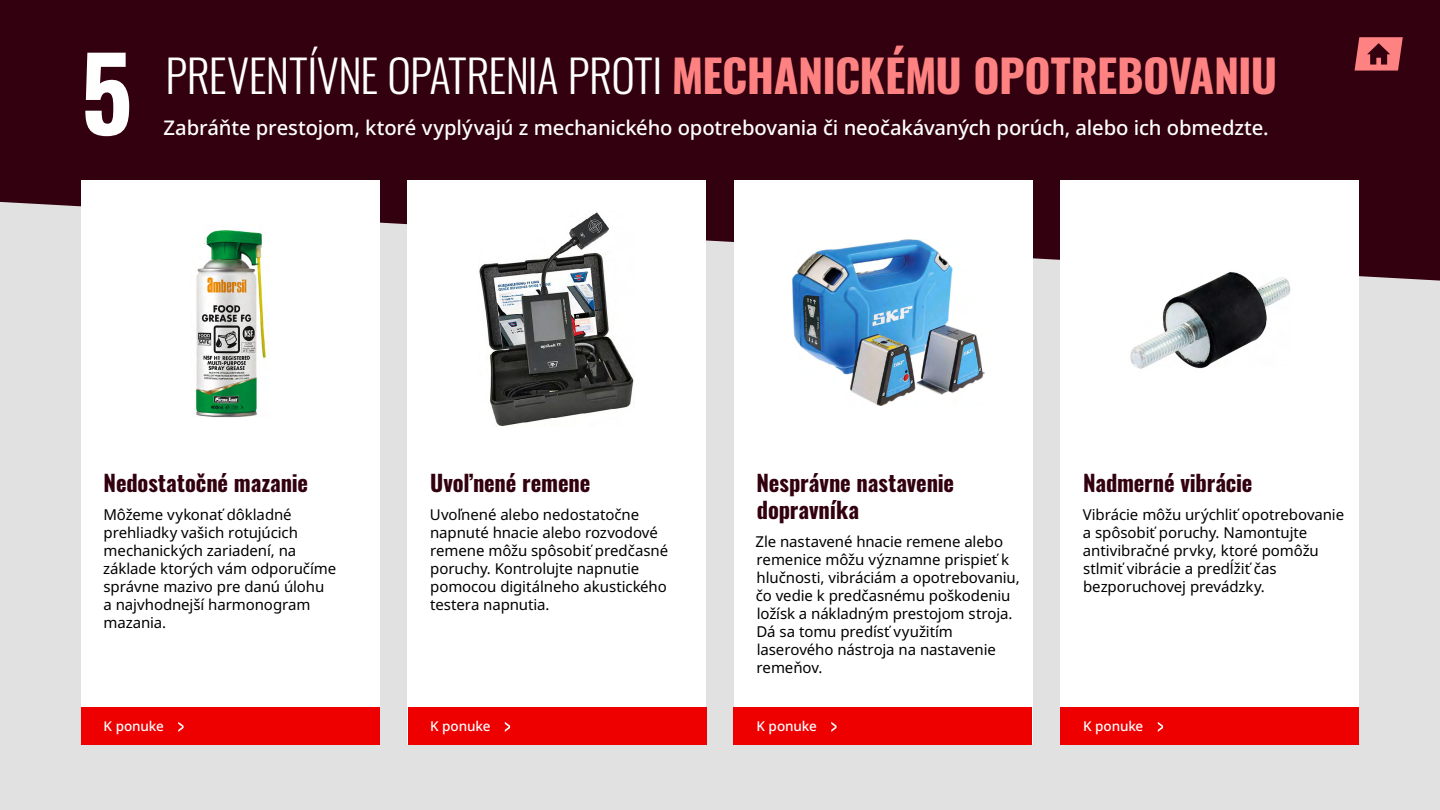
<style>
.page{position:relative;width:1440px;height:810px;background:#e1e1e1}
.page>*{position:absolute;margin:0;border:0;box-sizing:border-box;transform-origin:0 0}
.t1{font:700 101.25px "Oswald";color:#fff}
.t2{font:300 45px "Oswald";letter-spacing:-.015em;color:#fff}
.t3{font:700 22.5px/27px "Oswald";letter-spacing:-.01em;color:#32000f}
.t4{font:500 20.25px "Noto Sans";letter-spacing:-.01em;color:#fff}
.t5{font:15px/18px "Noto Sans";letter-spacing:-.005em;color:#000}
.t6{font:500 13.5px "Noto Sans";letter-spacing:-.01em;color:#fff}
.s1{font-weight:700;color:#ff8282}
</style>
<div class="page">
<div style="left:0;top:0;width:1440px;height:281px;background:#32000f"></div>
<div style="left:81px;top:180px;width:299px;height:565px;background:#fff"></div>
<div style="left:1060px;top:180px;width:299px;height:565px;background:#fff"></div>
<div style="left:734px;top:180px;width:298px;height:565px;background:#fff"></div>
<div style="left:408px;top:180px;width:298px;height:565px;background:#fff"></div>
<div style="left:81px;top:707px;width:299px;height:38px;background:#ef0000"></div>
<div style="left:408px;top:707px;width:298px;height:38px;background:#ef0000"></div>
<div style="left:734px;top:707px;width:298px;height:38px;background:#ef0000"></div>
<div style="left:1060px;top:707px;width:299px;height:38px;background:#ef0000"></div>
<img style="left:792px;top:239px;width:193px;height:167px">
<img style="left:1130px;top:272px;width:161px;height:97px">
<img style="left:479px;top:212px;width:156px;height:214px">
<img style="left:196px;top:229px;width:73px;height:189px">
<svg style="left:178px;top:722px;width:6px;height:10px"></svg>
<svg style="left:505px;top:722px;width:5px;height:10px"></svg>
<svg style="left:831px;top:722px;width:6px;height:10px"></svg>
<svg style="left:1158px;top:722px;width:5px;height:10px"></svg>
<svg style="left:1355px;top:37px;width:48px;height:34px;background:#c55d61"></svg>
<h1 class="t1" style="left:81px;top:41px;width:53px">5</h1>
<h2 class="t2" style="left:165px;top:36px;width:1113px">PREVENTÍVNE OPATRENIA PROTI <span class="s1">MECHANICKÉMU OPOTREBOVANIU</span></h2>
<h3 class="t4" style="left:164px;top:113px;width:1107px">Zabráňte prestojom, ktoré vyplývajú z mechanického opotrebovania či neočakávaných porúch, alebo ich obmedzte.</h3>
<h3 class="t3" style="left:104px;top:471px;width:206px">Nedostatočné mazanie</h3>
<p class="t5" style="left:103px;top:506px;width:235px">Môžeme vykonať dôkladné prehliadky vašich rotujúcich mechanických zariadení, na základe ktorých vám odporučíme správne mazivo pre danú úlohu<br>a najvhodnejší harmonogram mazania.</p>
<h3 class="t3" style="left:430px;top:471px;width:162px">Uvoľnené remene</h3>
<p class="t5" style="left:430px;top:506px;width:240px">Uvoľnené alebo nedostatočne napnuté hnacie alebo rozvodové remene môžu spôsobiť predčasné poruchy. Kontrolujte napnutie pomocou digitálneho akustického testera napnutia.</p>
<h3 class="t3" style="left:757px;top:471px;width:199px">Nesprávne nastavenie dopravníka</h3>
<p class="t5" style="left:756px;top:533px;width:266px">Zle nastavené hnacie remene alebo remenice môžu významne prispieť k hlučnosti, vibráciám a opotrebovaniu, čo vedie k predčasnému poškodeniu ložísk a nákladným prestojom stroja.<br>Dá sa tomu predísť využitím laserového nástroja na nastavenie remeňov.</p>
<h3 class="t3" style="left:1083px;top:471px;width:171px">Nadmerné vibrácie</h3>
<p class="t5" style="left:1083px;top:506px;width:263px">Vibrácie môžu urýchliť opotrebovanie a spôsobiť poruchy. Namontujte antivibračné prvky, ktoré pomôžu stlmiť vibrácie a predĺžiť čas bezporuchovej prevádzky.</p>
<p class="t6" style="left:104px;top:717px;width:62px">K ponuke</p>
<p class="t6" style="left:430px;top:717px;width:62px">K ponuke</p>
<p class="t6" style="left:757px;top:717px;width:62px">K ponuke</p>
<p class="t6" style="left:1083px;top:717px;width:62px">K ponuke</p>
</div>
